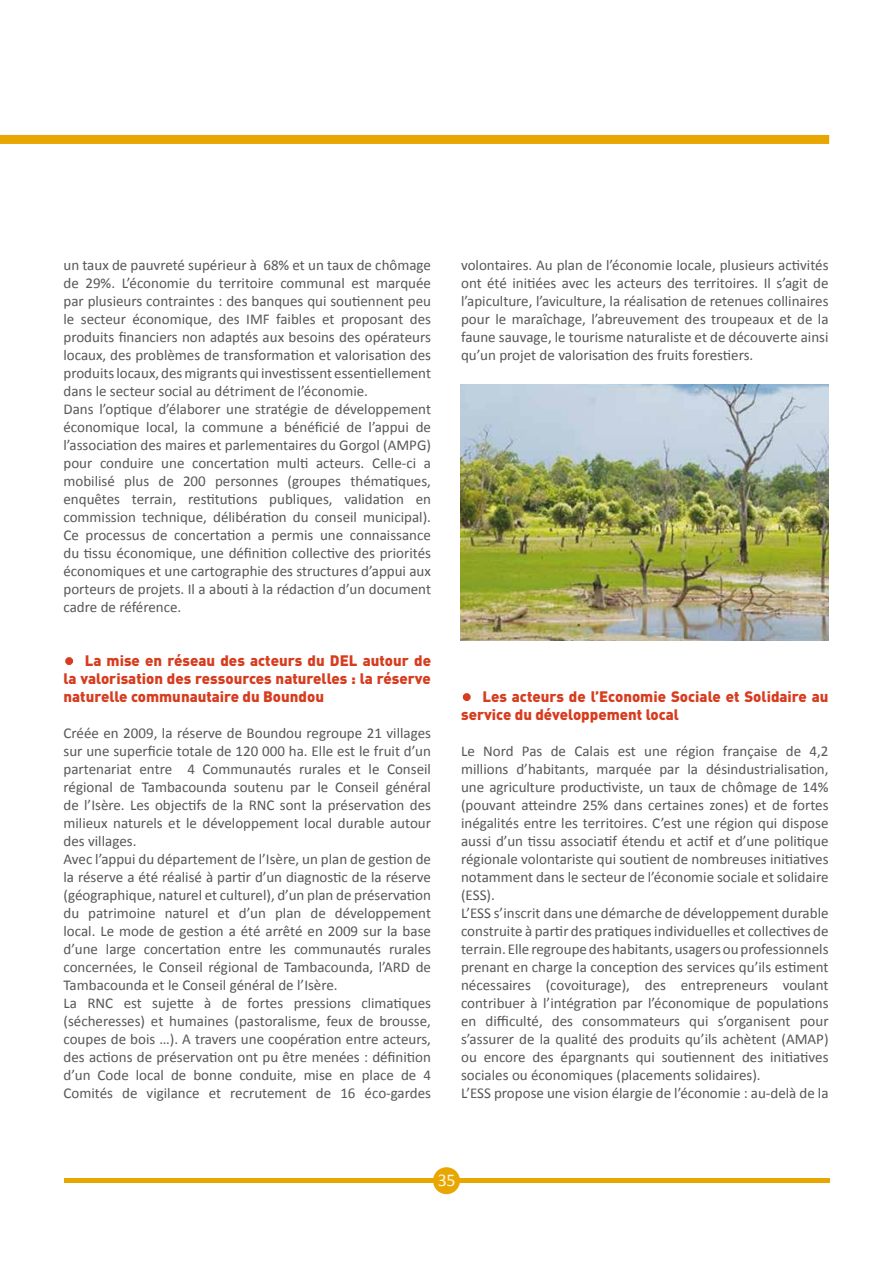
<style>
.page{position:relative;width:893px;height:1263px;background:#fff}
.page>*{position:absolute;margin:0;border:0;box-sizing:border-box;transform-origin:0 0}
.t1{font:18px "Calibri";color:#fff}
.t2{font:15px/18px "Calibri";color:#575756}
.t3{font:900 15px/18px "DIN";color:#d73c1f;text-align:justify}
</style>
<div class="page">
<div style="left:65px;top:657px;width:8px;height:8px;border:3px solid #d73c1f;border-radius:50%"></div>
<div style="left:463px;top:693px;width:8px;height:8px;border:3px solid #d73c1f;border-radius:50%"></div>
<img style="left:461px;top:385px;width:368px;height:255px">
<hr style="left:0;top:1178px;width:829px;height:4px;background:#e8a600">
<div style="left:433px;top:1167px;width:27px;height:27px;background:#e8a600;border-radius:50%"></div>
<div style="left:0;top:1167px;width:64px;height:96px;background:#fff"></div>
<div style="left:0;top:135px;width:829px;height:9px;background:#e8a600"></div>
<p class="t2" style="left:63px;top:255px;width:369px">un taux de pauvreté supérieur à 68% et un taux de chômage de 29%. L’économie du territoire communal est marquée par plusieurs contraintes : des banques qui soutiennent peu le secteur économique, des IMF faibles et proposant des produits financiers non adaptés aux besoins des opérateurs locaux, des problèmes de transformation et valorisation des produits locaux, des migrants qui investissent essentiellement dans le secteur social au détriment de l’économie.<br>Dans l’optique d’élaborer une stratégie de développement économique local, la commune a bénéficié de l’appui de l’association des maires et parlementaires du Gorgol (AMPG) pour conduire une concertation multi acteurs. Celle-ci a mobilisé plus de 200 personnes (groupes thématiques, enquêtes terrain, restitutions publiques, validation en commission technique, délibération du conseil municipal).<br>Ce processus de concertation a permis une connaissance du tissu économique, une définition collective des priorités économiques et une cartographie des structures d’appui aux porteurs de projets. Il a abouti à la rédaction d’un document cadre de référence.</p>
<p class="t3" style="left:64px;top:651px;width:369px">• La mise en réseau des acteurs du DEL autour de la valorisation des ressources naturelles : la réserve naturelle communautaire du Boundou</p>
<p class="t2" style="left:64px;top:723px;width:369px">Créée en 2009, la réserve de Boundou regroupe 21 villages sur une superficie totale de 120 000 ha. Elle est le fruit d’un partenariat entre 4 Communautés rurales et le Conseil régional de Tambacounda soutenu par le Conseil général de l’Isère. Les objectifs de la RNC sont la préservation des milieux naturels et le développement local durable autour des villages.<br>Avec l’appui du département de l’Isère, un plan de gestion de la réserve a été réalisé à partir d’un diagnostic de la réserve (géographique, naturel et culturel), d’un plan de préservation du patrimoine naturel et d’un plan de développement local. Le mode de gestion a été arrêté en 2009 sur la base d’une large concertation entre les communautés rurales concernées, le Conseil régional de Tambacounda, l’ARD de Tambacounda et le Conseil général de l’Isère.<br>La RNC est sujette à de fortes pressions climatiques (sécheresses) et humaines (pastoralisme, feux de brousse, coupes de bois …). A travers une coopération entre acteurs, des actions de préservation ont pu être menées : définition d’un Code local de bonne conduite, mise en place de 4<br>Comités de vigilance et recrutement de 16 éco-gardes</p>
<p class="t2" style="left:461px;top:255px;width:369px;text-align:justify">volontaires. Au plan de l’économie locale, plusieurs activités ont été initiées avec les acteurs des territoires. Il s’agit de l’apiculture, l’aviculture, la réalisation de retenues collinaires pour le maraîchage, l’abreuvement des troupeaux et de la faune sauvage, le tourisme naturaliste et de découverte ainsi qu’un projet de valorisation des fruits forestiers.</p>
<p class="t3" style="left:461px;top:687px;width:369px">• Les acteurs de l’Economie Sociale et Solidaire au service du développement local</p>
<p class="t2" style="left:461px;top:741px;width:369px">Le Nord Pas de Calais est une région française de 4,2 millions d’habitants, marquée par la désindustrialisation, une agriculture productiviste, un taux de chômage de 14% (pouvant atteindre 25% dans certaines zones) et de fortes inégalités entre les territoires. C’est une région qui dispose aussi d’un tissu associatif étendu et actif et d’une politique régionale volontariste qui soutient de nombreuses initiatives notamment dans le secteur de l’économie sociale et solidaire (ESS).<br>L’ESS s’inscrit dans une démarche de développement durable construite à partir des pratiques individuelles et collectives de terrain. Elle regroupe des habitants, usagers ou professionnels prenant en charge la conception des services qu’ils estiment nécessaires (covoiturage), des entrepreneurs voulant contribuer à l’intégration par l’économique de populations en difficulté, des consommateurs qui s’organisent pour s’assurer de la qualité des produits qu’ils achètent (AMAP) ou encore des épargnants qui soutiennent des initiatives sociales ou économiques (placements solidaires).<br>L’ESS propose une vision élargie de l’économie : au-delà de la</p>
<p class="t1" style="left:437px;top:1169px;width:20px">35</p>
</div>
